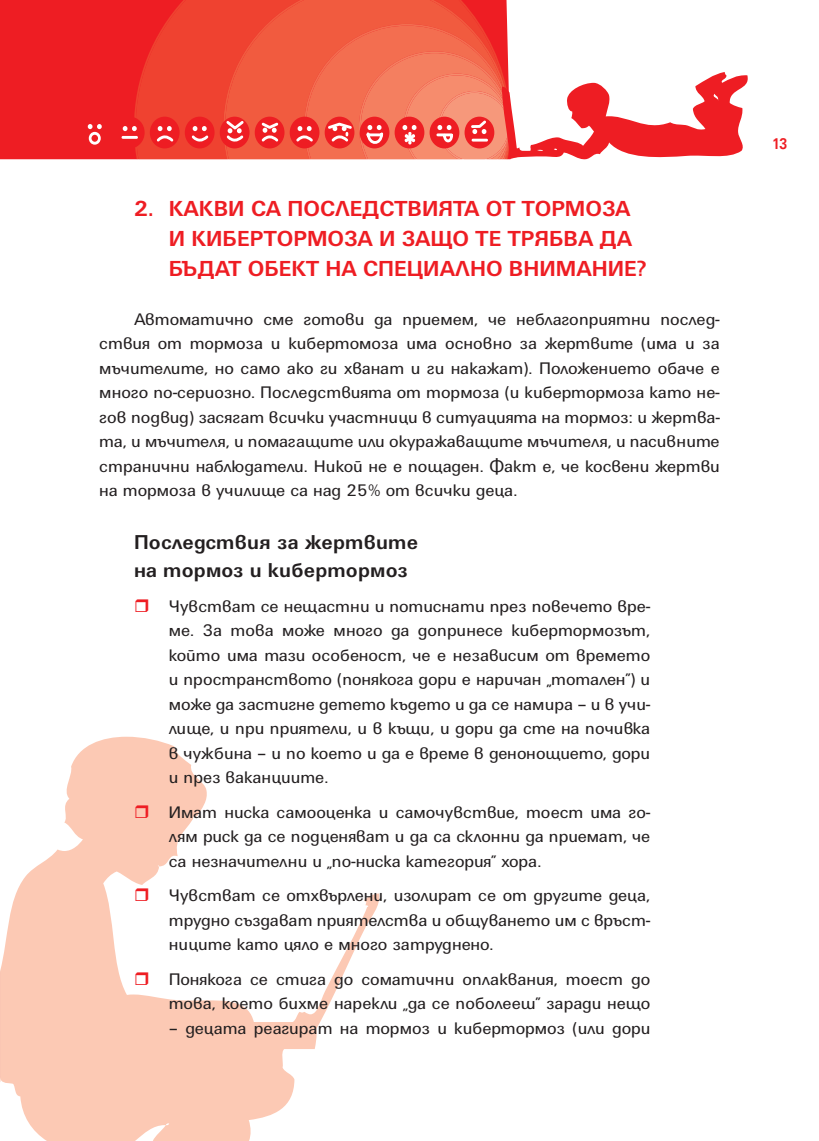
<style>
.page{position:relative;width:819px;height:1141px;background:#fff}
.page>*{position:absolute;margin:0;border:0;box-sizing:border-box;transform-origin:0 0}
.t1{font:700 22.75px/29.8px "Universum Bg";color:#ee1d23}
.t2{font:700 21px/28px "Universum Bg";letter-spacing:.01em;color:#231f20}
.t3{font:17.5px/24.5px "Universum Bg";color:#231f20;text-align:justify}
.t4{font:700 condensed 17.5px "Universum Bg";color:#ee1d23}
</style>
<div class="page">
<div style="left:0;top:0;width:134px;height:159px;background:#ee1d23"></div>
<svg style="left:134px;top:0;width:374px;height:159px;background:#ee3c2e"></svg>
<svg style="left:223px;top:0;width:283px;height:159px;background:#f04b37"></svg>
<div style="left:115px;top:117px;width:30px;height:31px;background:#ee1d23;border-radius:50%"></div>
<svg style="left:123px;top:126px;width:14px;height:5px"></svg>
<hr style="left:123px;top:136px;width:14px;height:3px;background:#fff">
<div style="left:150px;top:117px;width:29px;height:31px;background:#ee1d23;border-radius:50%"></div>
<svg style="left:156px;top:126px;width:20px;height:18px"></svg>
<div style="left:185px;top:117px;width:29px;height:31px;background:#ee1d23;border-radius:50%"></div>
<svg style="left:191px;top:126px;width:18px;height:15px"></svg>
<div style="left:220px;top:117px;width:29px;height:31px;background:#ee1d23;border-radius:50%"></div>
<svg style="left:224px;top:24px;width:524px;height:136px"></svg>
<div style="left:80px;top:117px;width:30px;height:31px;background:#ee1d23;border-radius:50%"></div>
<svg style="left:88px;top:124px;width:14px;height:5px"></svg>
<div style="left:89px;top:132px;width:12px;height:13px;border:3px solid #fff;border-radius:50%"></div>
<svg style="left:0;top:737px;width:380px;height:404px"></svg>
<svg style="left:0;top:971px;width:1px;height:111px"></svg>
<svg style="left:135px;top:805px;width:13px;height:13px"></svg>
<svg style="left:135px;top:888px;width:13px;height:13px"></svg>
<svg style="left:135px;top:972px;width:13px;height:12px"></svg>
<h1 class="t1" style="left:169px;top:194px;width:479px;text-indent:-35px">2. КАКВИ СА ПОСЛЕДСТВИЯТА ОТ ТОРМОЗА<br>И КИБЕРТОРМОЗА И ЗАЩО ТЕ ТРЯБВА ДА<br>БЪДАТ ОБЕКТ НА СПЕЦИАЛНО ВНИМАНИЕ?</h1>
<p class="t3" style="left:99px;top:307px;width:622px;text-indent:35px">Автоматично сме готови да приемем, че неблагоприятни послед&shy;ствия от тормоза и кибертомоза има основно за жертвите (има и за мъчителите, но само ако ги хванат и ги накажат). Положението обаче е много по-сериозно. Последствията от тормоза (и кибертормоза като не&shy;гов подвид) засягат всички участници в ситуацията на тормоз: и жертва&shy;та, и мъчителя, и помагащите или окуражаващите мъчителя, и пасивните странични наблюдатели. Никой не е пощаден. Факт е, че косвени жертви на тормоза в училище са над 25% от всички деца.</p>
<p class="t2" style="left:134px;top:529px;width:285px">Последствия за жертвите на тормоз и кибертормоз</p>
<p class="t3" style="left:169px;top:594px;width:483px">Чувстват се нещастни и потиснати през повечето вре&shy;ме. За това може много да допринесе кибертормозът, който има тази особеност, че е независим от времето и пространството (понякога дори е наричан „тотален”) и може да застигне детето където и да се намира – и в учи&shy;лище, и при приятели, и в къщи, и дори да сте на почивка в чужбина – и по което и да е време в денонощието, дори и през ваканциите.</p>
<p class="t3" style="left:169px;top:800px;width:483px">Имат ниска самооценка и самочувствие, тоест има го&shy;лям риск да се подценяват и да са склонни да приемат, че са незначителни и „по-ниска категория” хора.</p>
<p class="t3" style="left:169px;top:883px;width:483px">Чувстват се отхвърлени, изолират се от другите деца, трудно създават приятелства и общуването им с връст&shy;ниците като цяло е много затруднено.</p>
<p class="t3" style="left:169px;top:967px;width:483px">Понякога се стига до соматични оплаквания, тоест до това, което бихме нарекли „да се поболееш” заради нещо</p>
<p class="t3" style="left:169px;top:1016px;width:483px">– децата реагират на тормоз и кибертормоз (или дори</p>
<p class="t4" style="left:772px;top:134px;width:16px">13</p>
</div>
